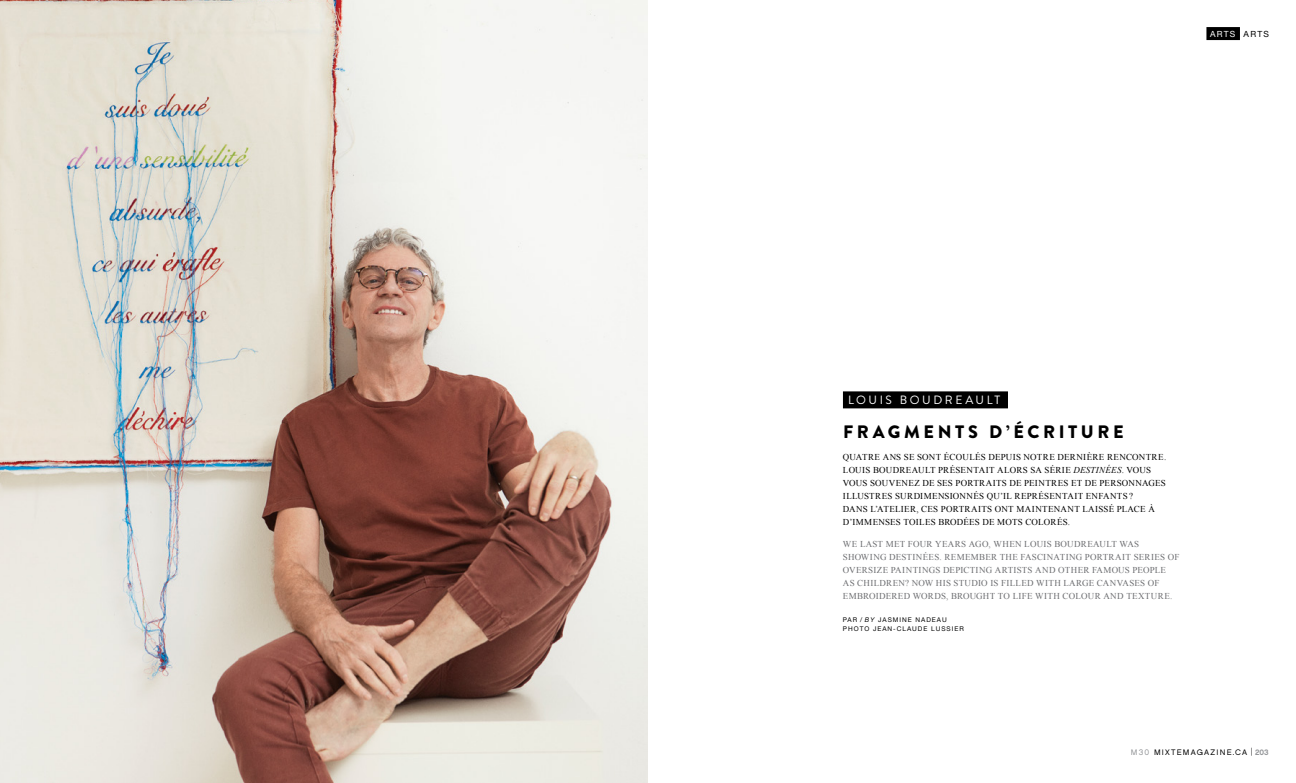
<style>
.page{position:relative;width:1296px;height:783px;background:#fff}
.page>*{position:absolute;margin:0;border:0;box-sizing:border-box;transform-origin:0 0}
.t1{font:900 18px "Brandon Grotesque";letter-spacing:.2em;color:#000}
.t2{font:12px "Brandon Grotesque";letter-spacing:.215em;color:#fff}
.t3{font:9px/13px "Times New Roman";letter-spacing:.025em;color:#000}
.t4{font:9px/13px "Times New Roman";letter-spacing:.025em;color:#6d6e71}
.t5{font:8.5px "Helvetica Neue LT Std";letter-spacing:.15em;color:#fff}
.t6{font:8px "Chalet London Nineteen Sixty";letter-spacing:.15em;color:#000}
.t7{font:6.5px/9px "Helvetica Neue LT Std";letter-spacing:.15em;color:#000}
.s1{color:#000}
.s2{font-style:italic}
.s3{color:#939598}
.s4{font-family:"Helvetica Neue LT Std";font-weight:300}
.s5{font-family:"Chalet New York Nineteen Sixty";color:#939598}
</style>
<div class="page">
<img style="left:0;top:0;width:648px;height:783px">
<div style="left:843px;top:391px;width:165px;height:17px;background:#000"></div>
<div style="left:1206px;top:27px;width:34px;height:13px;background:#000"></div>
<p class="t5" style="left:1210px;top:28px;width:60px">ARTS <span class="s1">ARTS</span></p>
<h2 class="t2" style="left:848px;top:392px;width:154px">LOUIS BOUDREAULT</h2>
<h1 class="t1" style="left:843px;top:419px;width:282px">FRAGMENTS D’ÉCRITURE</h1>
<p class="t3" style="left:843px;top:451px;width:325px">QUATRE ANS SE SONT ÉCOULÉS DEPUIS NOTRE DERNIÈRE RENCONTRE.<br>LOUIS BOUDREAULT PRÉSENTAIT ALORS SA SÉRIE <span class="s2">DESTINÉES</span>. VOUS VOUS SOUVENEZ DE SES PORTRAITS DE PEINTRES ET DE PERSONNAGES ILLUSTRES SURDIMENSIONNÉS QU’IL REPRÉSENTAIT ENFANTS ?<br>DANS L’ATELIER, CES PORTRAITS ONT MAINTENANT LAISSÉ PLACE À D’IMMENSES TOILES BRODÉES DE MOTS COLORÉS.</p>
<p class="t4" style="left:843px;top:538px;width:338px">WE LAST MET FOUR YEARS AGO, WHEN LOUIS BOUDREAULT WAS SHOWING DESTINÉES. REMEMBER THE FASCINATING PORTRAIT SERIES OF OVERSIZE PAINTINGS DEPICTING ARTISTS AND OTHER FAMOUS PEOPLE AS CHILDREN? NOW HIS STUDIO IS FILLED WITH LARGE CANVASES OF EMBROIDERED WORDS, BROUGHT TO LIFE WITH COLOUR AND TEXTURE.</p>
<p class="t7" style="left:843px;top:615px;width:122px">PAR / <span class="s2">BY</span> JASMINE NADEAU<br>PHOTO JEAN-CLAUDE LUSSIER</p>
<p class="t6" style="left:1131px;top:747px;width:139px"><span class="s3">M30</span> MIXTEMAGAZINE.CA <span class="s4">|</span> <span class="s5">203</span></p>
</div>
